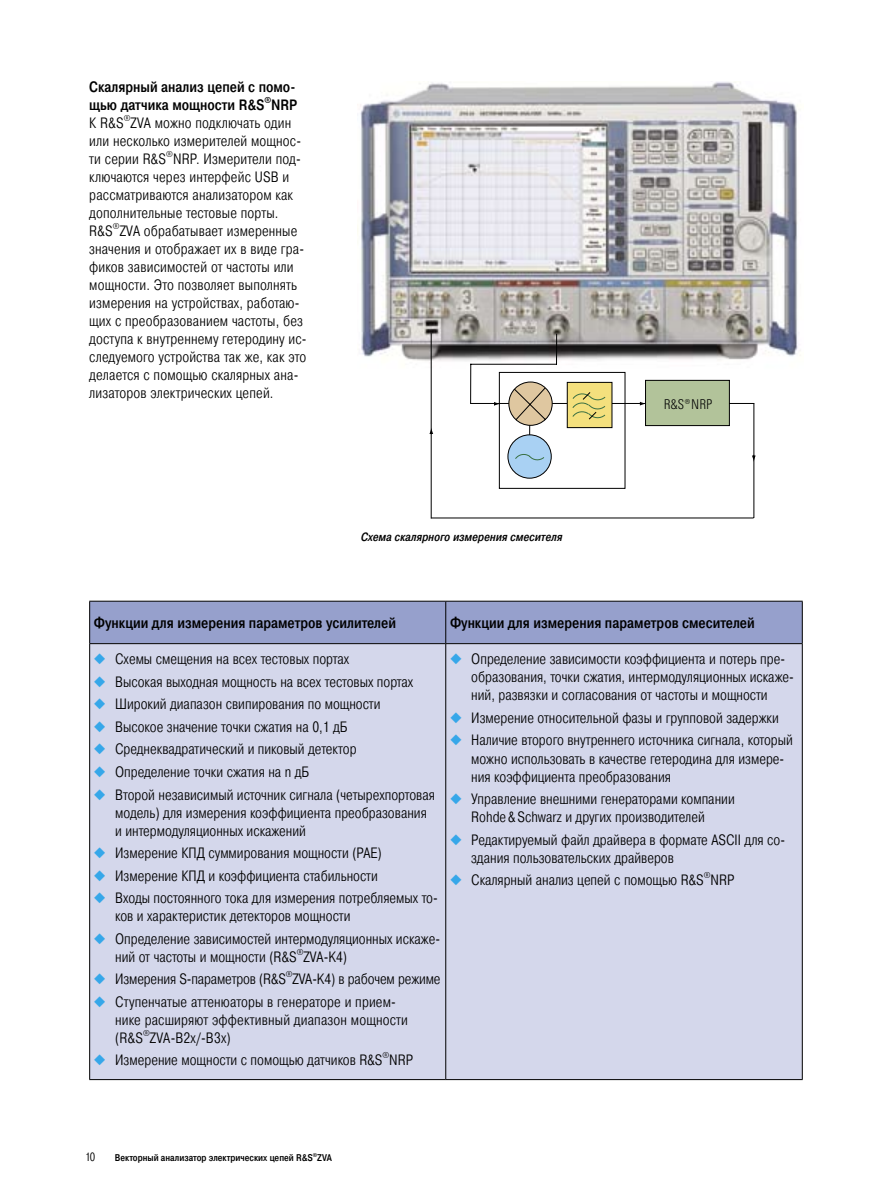
<style>
.page{position:relative;width:893px;height:1191px;background:#fff}
.page>*{position:absolute;margin:0;border:0;box-sizing:border-box;transform-origin:0 0}
.t1{font:300 15px/18px "Pragmatica Cond";color:#000}
.t2{font:500 15px/18px "Pragmatica Cond";color:#000}
.t3{font:300 13.5px "RS Univers Cond";color:#000}
.t4{font:italic 500 12px "Pragmatica Cond";color:#000}
.t5{font:300 12px "Pragmatica Cond";color:#000}
.t6{font:500 9.75px "Pragmatica Cond";color:#000}
.t7{font:300 8.7px "Pragmatica Cond";color:#000}
.t8{font:500 8.7px "Pragmatica Cond";color:#000}
.t9{font:500 5.7px "Pragmatica Cond";color:#000}
.s1{color:#36a7e9}
</style>
<div class="page">
<img style="left:357px;top:82px;width:444px;height:288px">
<hr style="left:753px;top:403px;width:1px;height:115px;background:#000">
<hr style="left:432px;top:517px;width:322px;height:1px;background:#000">
<hr style="left:431px;top:333px;width:1px;height:185px;background:#000">
<hr style="left:470px;top:403px;width:284px;height:1px;background:#000">
<svg style="left:470px;top:333px;width:260px;height:156px"></svg>
<svg style="left:752px;top:455px;width:4px;height:7px"></svg>
<svg style="left:429px;top:427px;width:4px;height:7px"></svg>
<div style="left:90px;top:602px;width:712px;height:41px;background:#96a0cc"></div>
<div style="left:90px;top:644px;width:712px;height:435px;background:#d4d7eb"></div>
<hr style="left:89px;top:601px;width:357px;height:1px;background:#000">
<hr style="left:89px;top:601px;width:1px;height:42px;background:#000">
<hr style="left:446px;top:601px;width:357px;height:1px;background:#000">
<hr style="left:445px;top:601px;width:1px;height:42px;background:#000">
<hr style="left:802px;top:601px;width:1px;height:42px;background:#000">
<hr style="left:89px;top:643px;width:357px;height:1px;background:#000">
<hr style="left:89px;top:644px;width:1px;height:435px;background:#000">
<hr style="left:446px;top:643px;width:357px;height:1px;background:#000">
<hr style="left:445px;top:644px;width:1px;height:435px;background:#000">
<hr style="left:802px;top:644px;width:1px;height:435px;background:#000">
<hr style="left:89px;top:1079px;width:357px;height:1px;background:#000">
<hr style="left:446px;top:1079px;width:357px;height:1px;background:#000">
<p class="t2" style="left:89px;top:78px;width:208px">Скалярный анализ цепей с помо&shy;щью датчика мощности R&amp;S</p>
<p class="t8" style="left:264px;top:95px;width:8px">®</p>
<p class="t2" style="left:271px;top:96px;width:28px">NRP</p>
<p class="t1" style="left:89px;top:114px;width:36px">К R&amp;S</p>
<p class="t7" style="left:124px;top:113px;width:8px">®</p>
<p class="t1" style="left:89px;top:114px;width:213px;text-indent:41px">ZVA можно подключать один или несколько измерителей мощнос&shy;ти серии R&amp;S</p>
<p class="t7" style="left:166px;top:149px;width:8px">®</p>
<p class="t1" style="left:89px;top:150px;width:213px;text-indent:84px">NRP. Измерители под&shy;ключаются через интерфейс USB и рассматриваются анализатором как дополнительные тестовые порты.<br>R&amp;S</p>
<p class="t7" style="left:113px;top:221px;width:8px">®</p>
<p class="t1" style="left:89px;top:222px;width:219px;text-indent:30px">ZVA обрабатывает измеренные значения и отображает их в виде гра&shy;фиков зависимостей от частоты или мощности. Это позволяет выполнять измерения на устройствах, работаю&shy;щих с преобразованием частоты, без доступа к внутреннему гетеродину ис&shy;следуемого устройства так же, как это делается с помощью скалярных ана&shy;лизаторов электрических цепей.</p>
<p class="t4" style="left:361px;top:529px;width:203px">Схема скалярного измерения смесителя</p>
<p class="t3" style="left:664px;top:397px;width:50px">¸NRP</p>
<p class="t2" style="left:94px;top:614px;width:304px">Функции для измерения параметров усилителей</p>
<p class="t2" style="left:450px;top:614px;width:306px">Функции для измерения параметров смесителей</p>
<p class="t1" style="left:94px;top:650px;width:257px"><span class="s1">◆</span> Схемы смещения на всех тестовых портах</p>
<p class="t1" style="left:94px;top:673px;width:321px"><span class="s1">◆</span> Высокая выходная мощность на всех тестовых портах</p>
<p class="t1" style="left:94px;top:695px;width:288px"><span class="s1">◆</span> Широкий диапазон свипирования по мощности</p>
<p class="t1" style="left:94px;top:718px;width:255px"><span class="s1">◆</span> Высокое значение точки сжатия на 0,1 дБ</p>
<p class="t1" style="left:94px;top:740px;width:264px"><span class="s1">◆</span> Среднеквадратический и пиковый детектор</p>
<p class="t1" style="left:94px;top:763px;width:217px"><span class="s1">◆</span> Определение точки сжатия на n дБ</p>
<p class="t1" style="left:115px;top:785px;width:321px;text-indent:-21px"><span class="s1">◆</span> Второй независимый источник сигнала (четырехпортовая модель) для измерения коэффициента преобразования и интермодуляционных искажений</p>
<p class="t1" style="left:94px;top:844px;width:289px"><span class="s1">◆</span> Измерение КПД суммирования мощности (PAE)</p>
<p class="t1" style="left:94px;top:866px;width:285px"><span class="s1">◆</span> Измерение КПД и коэффициента стабильности</p>
<p class="t1" style="left:115px;top:889px;width:324px;text-indent:-21px"><span class="s1">◆</span> Входы постоянного тока для измерения потребляемых то&shy;ков и характеристик детекторов мощности</p>
<p class="t1" style="left:115px;top:929px;width:326px;text-indent:-21px"><span class="s1">◆</span> Определение зависимостей интермодуляционных искаже&shy;ний от частоты и мощности (R&amp;S</p>
<p class="t1" style="left:471px;top:650px;width:324px;text-indent:-21px"><span class="s1">◆</span> Определение зависимости коэффициента и потерь пре&shy;образования, точки сжатия, интермодуляционных искаже&shy;ний, развязки и согласования от частоты и мощности</p>
<p class="t1" style="left:450px;top:709px;width:330px"><span class="s1">◆</span> Измерение относительной фазы и групповой задержки</p>
<p class="t1" style="left:471px;top:731px;width:323px;text-indent:-21px"><span class="s1">◆</span> Наличие второго внутреннего источника сигнала, который можно использовать в качестве гетеродина для измере&shy;ния коэффициента преобразования</p>
<p class="t1" style="left:450px;top:790px;width:286px;text-align:center"><span class="s1">◆</span> Управление внешними генераторами компании<br>Rohde &amp; Schwarz и других производителей</p>
<p class="t1" style="left:471px;top:830px;width:315px;text-indent:-21px"><span class="s1">◆</span> Редактируемый файл драйвера в формате ASCII для со&shy;здания пользовательских драйверов</p>
<p class="t1" style="left:450px;top:871px;width:255px"><span class="s1">◆</span> Скалярный анализ цепей с помощью R&amp;S</p>
<p class="t7" style="left:704px;top:870px;width:8px">®</p>
<p class="t1" style="left:710px;top:871px;width:25px">NRP</p>
<p class="t7" style="left:297px;top:946px;width:8px">®</p>
<p class="t1" style="left:303px;top:947px;width:45px">ZVA-K4)</p>
<p class="t1" style="left:94px;top:970px;width:348px"><span class="s1">◆</span> Измерения S-параметров (R&amp;S ZVA-K4) в рабочем режиме</p>
<p class="t7" style="left:286px;top:969px;width:8px">®</p>
<p class="t1" style="left:115px;top:992px;width:294px;text-indent:-21px"><span class="s1">◆</span> Ступенчатые аттенюаторы в генераторе и прием&shy;нике расширяют эффективный диапазон мощности (R&amp;S</p>
<p class="t7" style="left:143px;top:1027px;width:8px">®</p>
<p class="t1" style="left:150px;top:1028px;width:82px">ZVA-B2x/-B3x)</p>
<p class="t1" style="left:94px;top:1051px;width:290px"><span class="s1">◆</span> Измерение мощности с помощью датчиков R&amp;S</p>
<p class="t7" style="left:383px;top:1050px;width:8px">®</p>
<p class="t1" style="left:389px;top:1051px;width:25px">NRP</p>
<p class="t5" style="left:85px;top:1150px;width:12px">10</p>
<p class="t6" style="left:115px;top:1152px;width:200px">Векторный анализатор электрических цепей R&amp;S</p>
<p class="t9" style="left:313px;top:1151px;width:6px">®</p>
<p class="t6" style="left:317px;top:1152px;width:16px">ZVA</p>
</div>
